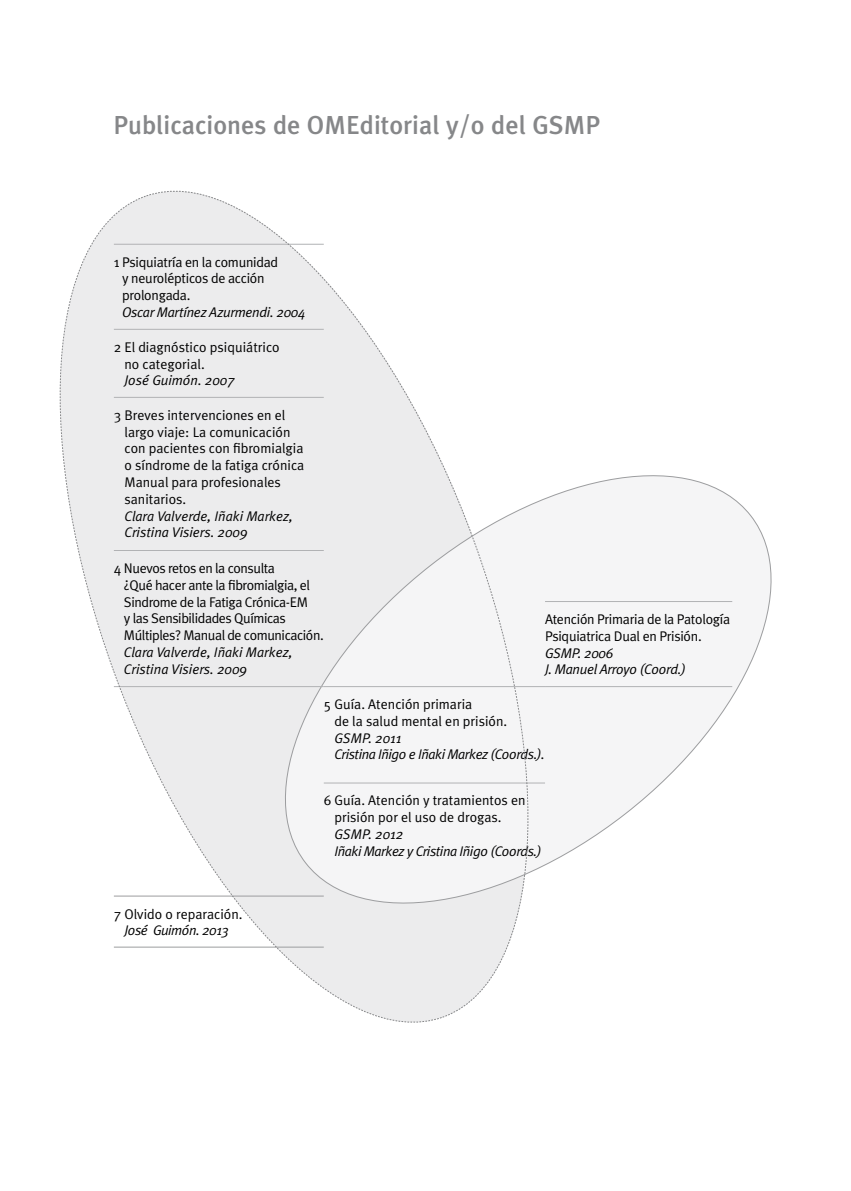
<style>
.page{position:relative;width:851px;height:1191px;background:#fff}
.page>*{position:absolute;margin:0;border:0;box-sizing:border-box;transform-origin:0 0}
.t1{font:500 26px "Meta Plus";color:#868789}
.t2{font:14px/16.8px "Meta Plus Normal";color:#000}
.t3{font:italic 14px/16.8px "Meta Plus Normal";letter-spacing:-.02em;color:#000}
.t4{font:14px/16.8px "Meta Plus Normal";letter-spacing:-.03em;color:#000}
.t5{font:14px/16.8px "Meta Plus Normal";letter-spacing:-.02em;color:#000}
.t6{font:italic 14px/16.8px "Meta Plus Normal";color:#000}
</style>
<div class="page">
<svg style="left:475px;top:475px;width:297px;height:385px"></svg>
<hr style="left:545px;top:601px;width:187px;height:1px;background:#b1b2b4">
<hr style="left:545px;top:686px;width:187px;height:1px;background:#b1b2b4">
<svg style="left:475px;top:542px;width:81px;height:455px"></svg>
<svg style="left:59px;top:216px;width:54px;height:454px"></svg>
<svg style="left:113px;top:195px;width:362px;height:823px"></svg>
<h1 class="t1" style="left:113px;top:110px;width:488px">Publicaciones de OMEditorial y/o del GSMP</h1>
<p class="t5" style="left:122px;top:253px;width:157px;text-indent:-8px">1 Psiquiatría en la comunidad y neurolépticos de acción prolongada.</p>
<p class="t3" style="left:122px;top:304px;width:185px">Oscar Martínez Azurmendi. 2004</p>
<p class="t2" style="left:124px;top:338px;width:157px;text-indent:-11px">2 El diagnóstico psiquiátrico no categorial.</p>
<p class="t6" style="left:124px;top:372px;width:112px">José Guimón. 2007</p>
<p class="t2" style="left:124px;top:406px;width:181px;text-indent:-11px">3 Breves intervenciones en el largo viaje: La comunicación con pacientes con fibromialgia o síndrome de la fatiga crónica<br>Manual para profesionales sanitarios.</p>
<p class="t6" style="left:124px;top:507px;width:170px">Clara Valverde, Iñaki Markez,<br>Cristina Visiers. 2009</p>
<p class="t4" style="left:124px;top:559px;width:201px;text-indent:-10px">4 Nuevos retos en la consulta<br>¿Qué hacer ante la fibromialgia, el<br>Sindrome de la Fatiga Crónica-EM<br>y las Sensibilidades Químicas<br>Múltiples? Manual de comunicación.</p>
<p class="t6" style="left:124px;top:643px;width:170px">Clara Valverde, Iñaki Markez,<br>Cristina Visiers. 2009</p>
<p class="t5" style="left:545px;top:610px;width:187px">Atención Primaria de la Patología<br>Psiquiatrica Dual en Prisión.</p>
<p class="t3" style="left:545px;top:644px;width:142px">GSMP. 2006<br>J. Manuel Arroyo (Coord.)</p>
<p class="t2" style="left:114px;top:905px;width:130px">7 Olvido o reparación.</p>
<p class="t3" style="left:124px;top:922px;width:106px">José Guimón. 2013</p>
<p class="t2" style="left:334px;top:695px;width:174px;text-indent:-11px">5 Guía. Atención primaria<br>de la salud mental en prisión.</p>
<p class="t3" style="left:334px;top:729px;width:212px">GSMP. 2011<br>Cristina Iñigo e Iñaki Markez (Coords.).</p>
<p class="t2" style="left:334px;top:792px;width:193px;text-indent:-11px">6 Guía. Atención y tratamientos en prisión por el uso de drogas.</p>
<p class="t3" style="left:334px;top:825px;width:209px">GSMP. 2012<br>Iñaki Markez y Cristina Iñigo (Coords.)</p>
</div>
